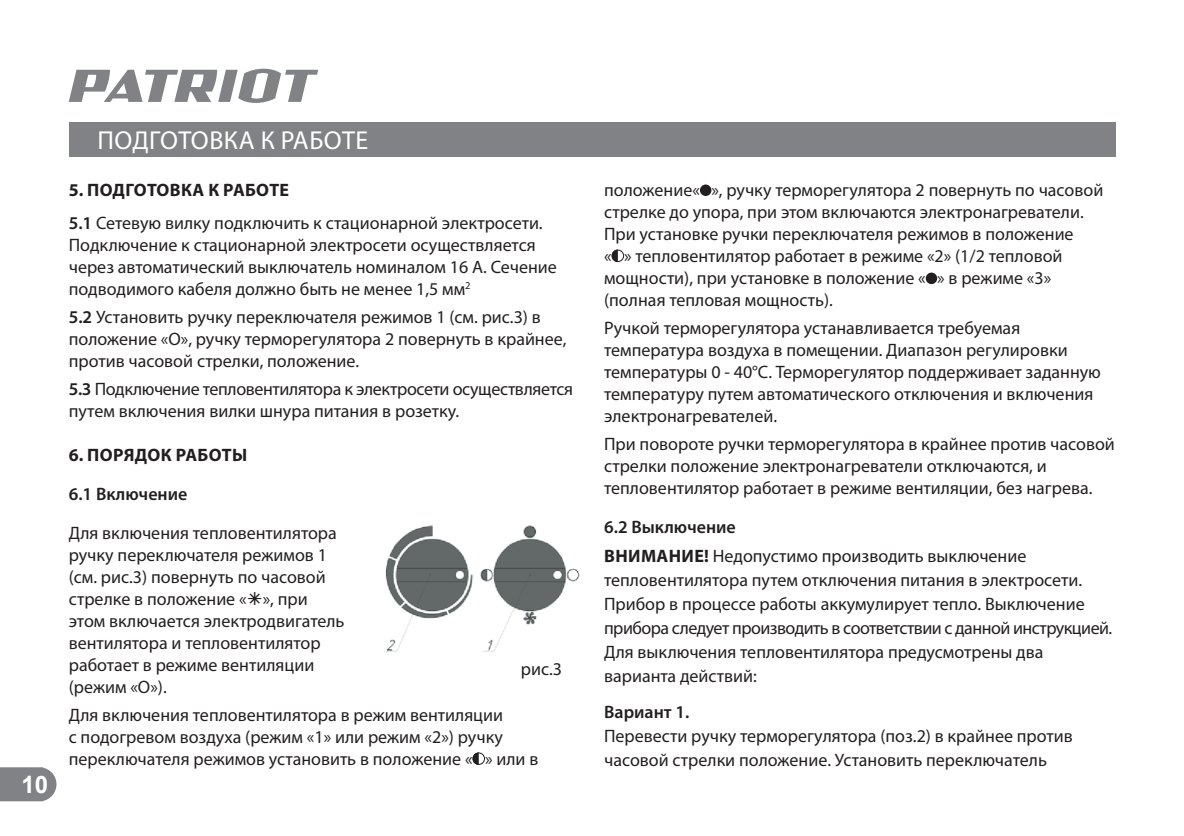
<style>
.page{position:relative;width:1184px;height:836px;background:#fff}
.page>*{position:absolute;margin:0;border:0;box-sizing:border-box;transform-origin:0 0}
.t1{font:26px "Myriad Pro";letter-spacing:.02em;color:#fff}
.t2{font:700 24px "Arial";color:#fff}
.t3{font:18px/22px "Myriad Pro";color:#231f20}
.t4{font:18px/22px "Myriad Pro";letter-spacing:-.02em;color:#231f20}
.t5{font:600 18px "Myriad Pro";color:#231f20}
.t6{font:700 18px "Myriad Pro";letter-spacing:.02em;color:#231f20}
.s1{font-weight:700}
.s2{font-weight:600}
</style>
<div class="page">
<svg style="left:0;top:767px;width:56px;height:34px;background:#88898c"></svg>
<div style="left:69px;top:123px;width:1046px;height:34px;background:#808285"></div>
<svg style="left:69px;top:69px;width:249px;height:34px"></svg>
<svg style="left:472px;top:754px;width:7px;height:10px"></svg>
<div style="left:472px;top:752px;width:13px;height:12px;border:1px solid #231f20;border-radius:50%"></div>
<div style="left:700px;top:184px;width:11px;height:12px;background:#231f20;border-radius:50%"></div>
<svg style="left:612px;top:251px;width:6px;height:11px"></svg>
<div style="left:612px;top:249px;width:12px;height:13px;border:1px solid #231f20;border-radius:50%"></div>
<div style="left:926px;top:272px;width:11px;height:12px;background:#231f20;border-radius:50%"></div>
<img style="left:384px;top:525px;width:196px;height:127px">
<h2 class="t2" style="left:22px;top:768px;width:28px">10</h2>
<h1 class="t1" style="left:97px;top:125px;width:272px">подготовка к работе</h1>
<p class="t3" style="left:69px;top:173px;width:475px;line-height:33.4px"><span class="s1">5. ПОДГОТОВКА К РАБОТЕ<br></span><span class="s2">5.1</span> Сетевую вилку подключить к стационарной электросети.</p>
<p class="t3" style="left:69px;top:234px;width:490px">Подключение к стационарной электросети осуществляется через автоматический выключатель номиналом 16 А. Сечение подводимого кабеля должно быть не менее 1,5 мм<sup>2</sup></p>
<p class="t3" style="left:69px;top:306px;width:499px"><span class="s2">5.2</span> Установить ручку переключателя режимов 1 (см. рис.3) в положение «О», ручку терморегулятора 2 повернуть в крайнее, против часовой стрелки, положение.</p>
<p class="t4" style="left:69px;top:377px;width:506px"><span class="s2">5.3</span> Подключение тепловентилятора к электросети осуществляется путем включения вилки шнура питания в розетку.</p>
<p class="t6" style="left:69px;top:443px;width:180px">6. ПОРЯДОК РАБОТЫ</p>
<p class="t5" style="left:69px;top:482px;width:120px">6.1 Включение</p>
<p class="t3" style="left:69px;top:521px;width:277px">Для включения тепловентилятора ручку переключателя режимов 1 (см. рис.3) повернуть по часовой стрелке в положение « », при этом включается электродвигатель вентилятора и тепловентилятор работает в режиме вентиляции (режим «О»).</p>
<p class="t3" style="left:69px;top:703px;width:471px">Для включения тепловентилятора в режим вентиляции<br>с подогревом воздуха (режим «1» или режим «2») ручку переключателя режимов установить в положение « » или в</p>
<p class="t3" style="left:521px;top:657px;width:43px">рис.3</p>
<p class="t3" style="left:604px;top:178px;width:501px">положение« », ручку терморегулятора 2 повернуть по часовой стрелке до упора, при этом включаются электронагреватели.<br>При установке ручки переключателя режимов в положение<br>« » тепловентилятор работает в режиме «2» (1/2 тепловой мощности), при установке в положение « » в режиме «3» (полная тепловая мощность).</p>
<p class="t3" style="left:604px;top:316px;width:498px">Ручкой терморегулятора устанавливается требуемая температура воздуха в помещении. Диапазон регулировки температуры 0 - 40°С. Терморегулятор поддерживает заданную температуру путем автоматического отключения и включения электронагревателей.</p>
<p class="t3" style="left:604px;top:432px;width:512px">При повороте ручки терморегулятора в крайнее против часовой стрелки положение электронагреватели отключаются, и тепловентилятор работает в режиме вентиляции, без нагрева.</p>
<p class="t5" style="left:604px;top:515px;width:133px">6.2 Выключение</p>
<p class="t6" style="left:604px;top:544px;width:25px">Внимание</p>
<p class="t3" style="left:604px;top:543px;width:510px;line-height:24px;text-indent:100px"><span class="s1">!</span> Недопустимо производить выключение тепловентилятора путем отключения питания в электросети.<br>Прибор в процессе работы аккумулирует тепло. Выключение прибора следует производить в соответствии с данной инструкцией.<br>Для выключения тепловентилятора предусмотрены два варианта действий:</p>
<p class="t5" style="left:604px;top:700px;width:87px">Вариант 1.</p>
<p class="t3" style="left:604px;top:723px;width:470px;line-height:24px">Перевести ручку терморегулятора (поз.2) в крайнее против часовой стрелки положение. Установить переключатель</p>
</div>
